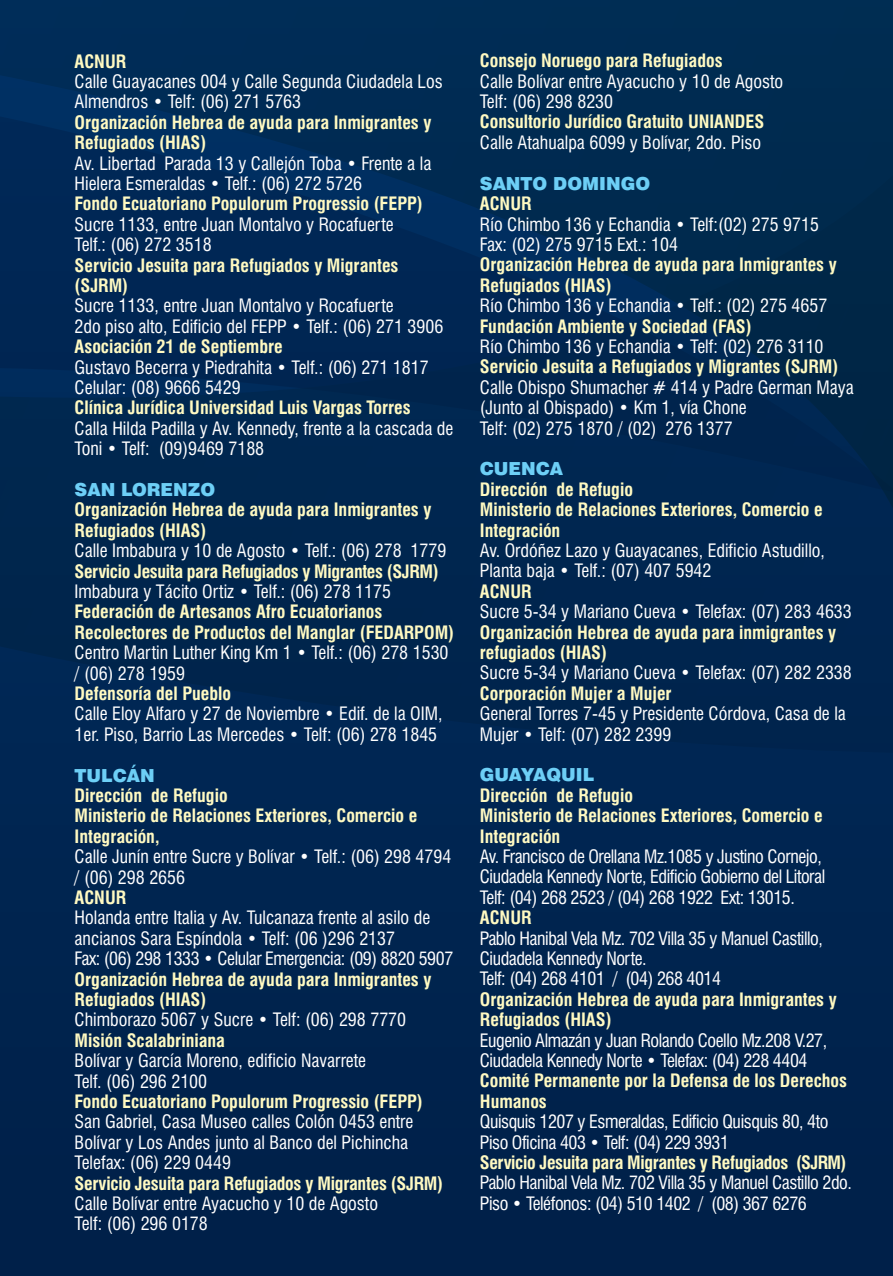
<style>
.page{position:relative;width:893px;height:1276px;background:#00254f}
.page>*{position:absolute;margin:0;border:0;box-sizing:border-box;transform-origin:0 0}
.t1{font:condensed 18px/20.4px "Swiss 721 BT";color:#fff}
.t2{font:700 condensed 18px/20.4px "Swiss 721 BT";color:#fffac2}
.t3{font:condensed 18px/20.4px "Swiss 721 BT";letter-spacing:-.025em;color:#fff}
.t4{font:700 condensed 18px "Swiss 721 BT";letter-spacing:-.02em;color:#fffac2}
.t5{font:900 18px "Swiss 721 BT";color:#6dcff6}
</style>
<div class="page">
<hr style="left:0;top:0;width:1px;height:1276px;background:#005086">
<p class="t2" style="left:75px;top:51px;width:53px">ACNUR</p>
<p class="t1" style="left:75px;top:71px;width:370px">Calle Guayacanes 004 y Calle Segunda Ciudadela Los<br>Almendros • Telf: (06) 271 5763</p>
<p class="t2" style="left:75px;top:112px;width:358px">Organización Hebrea de ayuda para Inmigrantes y<br>Refugiados (HIAS)</p>
<p class="t1" style="left:75px;top:153px;width:358px">Av. Libertad Parada 13 y Callejón Toba • Frente a la<br>Hielera Esmeraldas • Telf.: (06) 272 5726</p>
<p class="t2" style="left:75px;top:194px;width:350px">Fondo Ecuatoriano Populorum Progressio (FEPP)</p>
<p class="t1" style="left:75px;top:214px;width:321px">Sucre 1133, entre Juan Montalvo y Rocafuerte<br>Telf.: (06) 272 3518</p>
<p class="t2" style="left:75px;top:255px;width:325px">Servicio Jesuita para Refugiados y Migrantes (SJRM)</p>
<p class="t1" style="left:75px;top:296px;width:370px">Sucre 1133, entre Juan Montalvo y Rocafuerte<br>2do piso alto, Edificio del FEPP • Telf.: (06) 271 3906</p>
<p class="t2" style="left:75px;top:336px;width:210px">Asociación 21 de Septiembre</p>
<p class="t1" style="left:75px;top:357px;width:356px">Gustavo Becerra y Piedrahita • Telf.: (06) 271 1817<br>Celular: (08) 9666 5429</p>
<p class="t2" style="left:75px;top:398px;width:338px">Clínica Jurídica Universidad Luis Vargas Torres</p>
<p class="t1" style="left:75px;top:418px;width:380px">Calla Hilda Padilla y Av. Kennedy, frente a la cascada de<br>Toni • Telf: (09)9469 7188</p>
<p class="t5" style="left:75px;top:478px;width:142px">SAN LORENZO</p>
<p class="t2" style="left:75px;top:500px;width:358px">Organización Hebrea de ayuda para Inmigrantes y<br>Refugiados (HIAS)</p>
<p class="t1" style="left:75px;top:540px;width:373px">Calle Imbabura y 10 de Agosto • Telf.: (06) 278 1779</p>
<p class="t4" style="left:75px;top:560px;width:366px">Servicio Jesuita para Refugiados y Migrantes (SJRM)</p>
<p class="t1" style="left:75px;top:581px;width:318px">Imbabura y Tácito Ortiz • Telf.: (06) 278 1175</p>
<p class="t2" style="left:75px;top:602px;width:381px">Federación de Artesanos Afro Ecuatorianos<br>Recolectores de Productos del Manglar (FEDARPOM)</p>
<p class="t1" style="left:75px;top:642px;width:375px">Centro Martin Luther King Km 1 • Telf.: (06) 278 1530 / (06) 278 1959</p>
<p class="t2" style="left:75px;top:683px;width:158px">Defensoría del Pueblo</p>
<p class="t1" style="left:75px;top:703px;width:369px">Calle Eloy Alfaro y 27 de Noviembre • Edif. de la OIM,<br>1er. Piso, Barrio Las Mercedes • Telf: (06) 278 1845</p>
<p class="t5" style="left:75px;top:764px;width:82px">TULCÁN</p>
<p class="t2" style="left:75px;top:785px;width:344px">Dirección de Refugio<br>Ministerio de Relaciones Exteriores, Comercio e<br>Integración,</p>
<p class="t1" style="left:75px;top:846px;width:378px">Calle Junín entre Sucre y Bolívar • Telf.: (06) 298 4794 / (06) 298 2656</p>
<p class="t2" style="left:75px;top:887px;width:53px">ACNUR</p>
<p class="t1" style="left:75px;top:907px;width:380px">Holanda entre Italia y Av. Tulcanaza frente al asilo de ancianos Sara Espíndola • Telf: (06 )296 2137<br>Fax: (06) 298 1333 • Celular Emergencia: (09) 8820 5907</p>
<p class="t2" style="left:75px;top:969px;width:358px">Organización Hebrea de ayuda para Inmigrantes y<br>Refugiados (HIAS)</p>
<p class="t1" style="left:75px;top:1009px;width:333px">Chimborazo 5067 y Sucre • Telf: (06) 298 7770</p>
<p class="t2" style="left:75px;top:1030px;width:152px">Misión Scalabriniana</p>
<p class="t1" style="left:75px;top:1050px;width:293px">Bolívar y García Moreno, edificio Navarrete<br>Telf. (06) 296 2100</p>
<p class="t2" style="left:75px;top:1091px;width:350px">Fondo Ecuatoriano Populorum Progressio (FEPP)</p>
<p class="t1" style="left:75px;top:1111px;width:340px">San Gabriel, Casa Museo calles Colón 0453 entre<br>Bolívar y Los Andes junto al Banco del Pichincha<br>Telefax: (06) 229 0449</p>
<p class="t2" style="left:75px;top:1173px;width:370px">Servicio Jesuita para Refugiados y Migrantes (SJRM)</p>
<p class="t1" style="left:75px;top:1193px;width:305px">Calle Bolívar entre Ayacucho y 10 de Agosto<br>Telf: (06) 296 0178</p>
<p class="t2" style="left:480px;top:51px;width:244px">Consejo Noruego para Refugiados</p>
<p class="t1" style="left:480px;top:71px;width:305px">Calle Bolívar entre Ayacucho y 10 de Agosto<br>Telf: (06) 298 8230</p>
<p class="t2" style="left:480px;top:112px;width:286px">Consultorio Jurídico Gratuito UNIANDES</p>
<p class="t1" style="left:480px;top:132px;width:283px">Calle Atahualpa 6099 y Bolívar, 2do. Piso</p>
<p class="t5" style="left:480px;top:172px;width:172px">SANTO DOMINGO</p>
<p class="t2" style="left:480px;top:193px;width:53px">ACNUR</p>
<p class="t1" style="left:480px;top:214px;width:341px">Río Chimbo 136 y Echandia • Telf:(02) 275 9715<br>Fax: (02) 275 9715 Ext.: 104</p>
<p class="t2" style="left:480px;top:255px;width:358px">Organización Hebrea de ayuda para Inmigrantes y<br>Refugiados (HIAS)</p>
<p class="t1" style="left:480px;top:295px;width:349px">Río Chimbo 136 y Echandia • Telf.: (02) 275 4657</p>
<p class="t2" style="left:480px;top:316px;width:273px">Fundación Ambiente y Sociedad (FAS)</p>
<p class="t1" style="left:480px;top:336px;width:345px">Río Chimbo 136 y Echandia • Telf: (02) 276 3110</p>
<p class="t2" style="left:480px;top:356px;width:360px">Servicio Jesuita a Refugiados y Migrantes (SJRM)</p>
<p class="t1" style="left:480px;top:377px;width:375px">Calle Obispo Shumacher # 414 y Padre German Maya (Junto al Obispado) • Km 1, vía Chone<br>Telf: (02) 275 1870 / (02) 276 1377</p>
<p class="t5" style="left:480px;top:458px;width:85px">CUENCA</p>
<p class="t2" style="left:480px;top:479px;width:344px">Dirección de Refugio<br>Ministerio de Relaciones Exteriores, Comercio e<br>Integración</p>
<p class="t1" style="left:480px;top:540px;width:347px">Av. Ordóñez Lazo y Guayacanes, Edificio Astudillo,<br>Planta baja • Telf.: (07) 407 5942</p>
<p class="t2" style="left:480px;top:581px;width:53px">ACNUR</p>
<p class="t1" style="left:480px;top:601px;width:373px">Sucre 5-34 y Mariano Cueva • Telefax: (07) 283 4633</p>
<p class="t2" style="left:480px;top:622px;width:358px">Organización Hebrea de ayuda para inmigrantes y refugiados (HIAS)</p>
<p class="t1" style="left:480px;top:662px;width:373px">Sucre 5-34 y Mariano Cueva • Telefax: (07) 282 2338</p>
<p class="t2" style="left:480px;top:683px;width:193px">Corporación Mujer a Mujer</p>
<p class="t1" style="left:480px;top:703px;width:367px">General Torres 7-45 y Presidente Córdova, Casa de la<br>Mujer • Telf: (07) 282 2399</p>
<p class="t5" style="left:480px;top:764px;width:116px">GUAYAQUIL</p>
<p class="t2" style="left:480px;top:785px;width:344px">Dirección de Refugio<br>Ministerio de Relaciones Exteriores, Comercio e<br>Integración</p>
<p class="t3" style="left:480px;top:846px;width:347px">Av. Francisco de Orellana Mz.1085 y Justino Cornejo,<br>Ciudadela Kennedy Norte, Edificio Gobierno del Litoral<br>Telf: (04) 268 2523 / (04) 268 1922 Ext: 13015.</p>
<p class="t2" style="left:480px;top:907px;width:53px">ACNUR</p>
<p class="t3" style="left:480px;top:928px;width:345px">Pablo Hanibal Vela Mz. 702 Villa 35 y Manuel Castillo,<br>Ciudadela Kennedy Norte.<br>Telf: (04) 268 4101 / (04) 268 4014</p>
<p class="t2" style="left:480px;top:989px;width:358px">Organización Hebrea de ayuda para Inmigrantes y<br>Refugiados (HIAS)</p>
<p class="t3" style="left:480px;top:1029px;width:349px">Eugenio Almazán y Juan Rolando Coello Mz.208 V.27,<br>Ciudadela Kennedy Norte • Telefax: (04) 228 4404</p>
<p class="t2" style="left:480px;top:1070px;width:369px">Comité Permanente por la Defensa de los Derechos<br>Humanos</p>
<p class="t3" style="left:480px;top:1111px;width:350px">Quisquis 1207 y Esmeraldas, Edificio Quisquis 80, 4to<br>Piso Oficina 403 • Telf: (04) 229 3931</p>
<p class="t4" style="left:480px;top:1151px;width:368px">Servicio Jesuita para Migrantes y Refugiados (SJRM)</p>
<p class="t3" style="left:480px;top:1172px;width:373px">Pablo Hanibal Vela Mz. 702 Villa 35 y Manuel Castillo 2do.<br>Piso • Teléfonos: (04) 510 1402 / (08) 367 6276</p>
</div>
